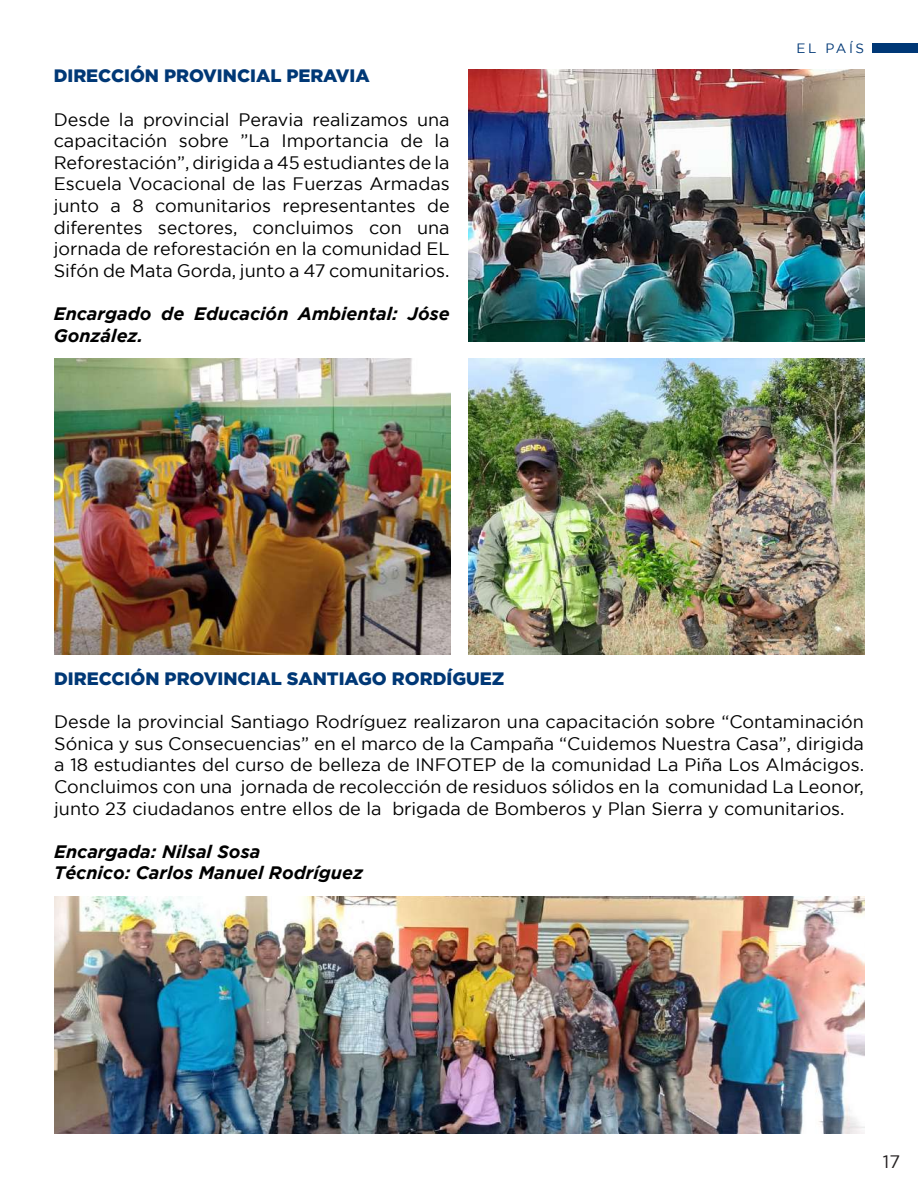
<style>
.page{position:relative;width:918px;height:1188px;background:#fff}
.page>*{position:absolute;margin:0;border:0;box-sizing:border-box;transform-origin:0 0}
.t1{font:18px/21.6px "Gotham";color:#000;text-align:justify}
.t2{font:italic 700 18px/21.6px "Gotham";color:#000}
.t3{font:900 18px "Gotham";color:#003876}
.t4{font:18px "Gotham";color:#231f20}
.t5{font:13.5px "Gotham";letter-spacing:.18em;color:#003876}
</style>
<div class="page">
<div style="left:873px;top:43px;width:45px;height:10px;background:#003876"></div>
<img style="left:468px;top:69px;width:396px;height:273px">
<img style="left:54px;top:359px;width:396px;height:295px">
<img style="left:468px;top:359px;width:396px;height:295px">
<img style="left:54px;top:896px;width:810px;height:238px">
<p class="t3" style="left:54px;top:66px;width:317px">DIRECCIÓN PROVINCIAL PERAVIA</p>
<p class="t1" style="left:54px;top:108px;width:398px">Desde la provincial Peravia realizamos una capacitación sobre ”La Importancia de la Reforestación”, dirigida a 45 estudiantes de la Escuela Vocacional de las Fuerzas Armadas junto a 8 comunitarios representantes de diferentes sectores, concluimos con una jornada de reforestación en la comunidad EL Sifón de Mata Gorda, junto a 47 comunitarios.</p>
<p class="t2" style="left:54px;top:303px;width:398px">Encargado de Educación Ambiental: Jóse<br>González.</p>
<p class="t5" style="left:797px;top:41px;width:69px">EL PAÍS</p>
<p class="t3" style="left:54px;top:668px;width:452px">DIRECCIÓN PROVINCIAL SANTIAGO RORDÍGUEZ</p>
<p class="t1" style="left:54px;top:711px;width:811px">Desde la provincial Santiago Rodríguez realizaron una capacitación sobre “Contaminación Sónica y sus Consecuencias” en el marco de la Campaña “Cuidemos Nuestra Casa”, dirigida a 18 estudiantes del curso de belleza de INFOTEP de la comunidad La Piña Los Almácigos.<br>Concluimos con una jornada de recolección de residuos sólidos en la comunidad La Leonor, junto 23 ciudadanos entre ellos de la brigada de Bomberos y Plan Sierra y comunitarios.</p>
<p class="t2" style="left:54px;top:840px;width:310px">Encargada: Nilsal Sosa<br>Técnico: Carlos Manuel Rodríguez</p>
<p class="t4" style="left:883px;top:1152px;width:19px">17</p>
</div>
